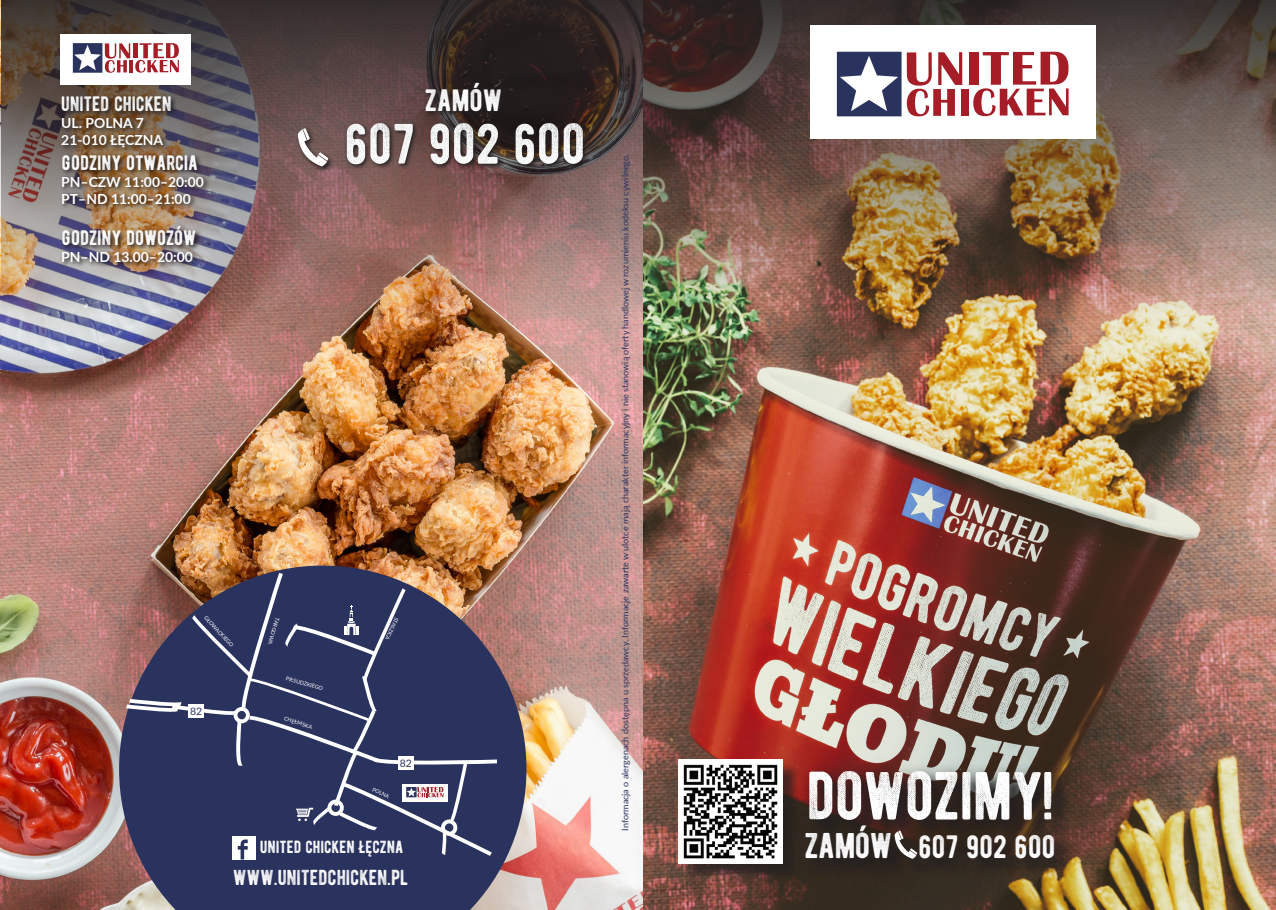
<style>
.page{position:relative;width:1276px;height:910px;background:#fff}
.page>*{position:absolute;margin:0;border:0;box-sizing:border-box;transform-origin:0 0}
.t1{font:67.8px "BERNIER Distressed";letter-spacing:-.01em;color:#fff}
.t2{font:56.7px "BERNIER Distressed";color:#f9fafa}
.t3{font:32.25px "BERNIER Distressed";color:#fff}
.t4{font:30.9px "BERNIER Distressed";color:#fff}
.t5{font:21.75px "BERNIERDISTRESSED";color:#fff}
.t6{font:20.85px "BERNIER Distressed";color:#fff}
.t7{font:20.85px "BERNIERDISTRESSED";color:#fff}
.t8{font:17.55px "BERNIER Distressed";color:#fff}
.t9{font:700 13.95px "Lato";color:#fff}
.Opis_Promocji_5_pkt{font:9px "Lato";color:#2a325e}
.Naglowki{font:5.4px "Lato";color:#fff}
.s1{font-size:35.7px}
</style>
<div class="page">
<img style="left:0;top:0;width:1276px;height:910px">
<img style="left:1px;top:0;width:1275px;height:330px">
<div style="left:810px;top:25px;width:285px;height:114px;background:#fff"></div>
<div style="left:969px;top:52px;width:9px;height:33px;background:#a41d27"></div>
<svg style="left:973px;top:52px;width:95px;height:65px"></svg>
<div style="left:961px;top:89px;width:7px;height:27px;background:#a41d27"></div>
<svg style="left:837px;top:52px;width:125px;height:64px"></svg>
<div style="left:61px;top:34px;width:130px;height:50px;background:#fff"></div>
<svg style="left:73px;top:43px;width:106px;height:30px"></svg>
<svg style="left:60px;top:94px;width:117px;height:59px"></svg>
<svg style="left:344px;top:121px;width:245px;height:50px"></svg>
<svg style="left:424px;top:81px;width:83px;height:37px;fill:#231e1e"></svg>
<img style="left:60px;top:153px;width:150px;height:115px">
<svg style="left:296px;top:126px;width:38px;height:47px"></svg>
<svg style="left:298px;top:128px;width:30px;height:38px"></svg>
<svg style="left:119px;top:566px;width:407px;height:344px;fill:#2a325e"></svg>
<div style="left:681px;top:761px;width:391px;height:121px;background:#231f20;opacity:.75"></div>
<div style="left:796px;top:761px;width:276px;height:115px;background:#231f20;opacity:.75"></div>
<svg style="left:894px;top:831px;width:23px;height:28px"></svg>
<img style="left:678px;top:759px;width:105px;height:104px">
<svg style="left:126px;top:573px;width:371px;height:286px"></svg>
<p class="t4" style="left:425px;top:81px;width:79px">ZAMÓW</p>
<p class="t7" style="left:61px;top:87px;width:112px">UNITED CHICKEN</p>
<p class="t9" style="left:61px;top:113px;width:84px">UL. POLNA 7</p>
<p class="t9" style="left:61px;top:129px;width:103px">21-010 ŁĘCZNA</p>
<p class="t2" style="left:345px;top:108px;width:242px">607 902 600</p>
<p class="t6" style="left:61px;top:150px;width:138px">GODZINY OTWARCIA</p>
<p class="t9" style="left:61px;top:172px;width:144px">PN–CZW 11:00–20:00</p>
<p class="t9" style="left:61px;top:188px;width:131px">PT–ND 11:00–21:00</p>
<p class="t6" style="left:61px;top:225px;width:136px">GODZINY DOWOZÓW</p>
<p class="t9" style="left:61px;top:247px;width:133px">PN–ND 13.00–20:00</p>
<p class="Naglowki" style="left:208px;top:614px;width:41px;rotate:47deg">GŁOWACKIEGO</p>
<p class="Naglowki" style="left:400px;top:619px;width:26px;rotate:115deg">STASZICA</p>
<p class="Naglowki" style="left:287px;top:674px;width:40px;rotate:16deg">PIŁSUDZKIEGO</p>
<p class="Naglowki" style="left:281px;top:619px;width:29px;rotate:106deg">TARGOWA</p>
<p class="Naglowki" style="left:285px;top:715px;width:30px;rotate:16deg">CHEŁMSKA</p>
<p class="Naglowki" style="left:374px;top:785px;width:20px;rotate:25deg">POLNA</p>
<p class="t8" style="left:260px;top:836px;width:145px">UNITED CHICKEN ŁĘCZNA</p>
<p class="t5" style="left:233px;top:859px;width:177px">WWW.UNITEDCHICKEN.PL</p>
<p class="Opis_Promocji_5_pkt" style="left:619px;top:831px;width:678px;rotate:-90deg">Informacja o alergenach dostępna u sprzedawcy. Informacje zawarte w ulotce mają charakter informacyjny i nie stanowią oferty handlowej w rozumieniu kodeksu cywilnego.</p>
<p class="t1" style="left:806px;top:753px;width:249px">DOWOZIMY!</p>
<p class="t3" style="left:804px;top:826px;width:253px"><span class="s1">ZAMÓW</span> 607 902 600</p>
</div>
